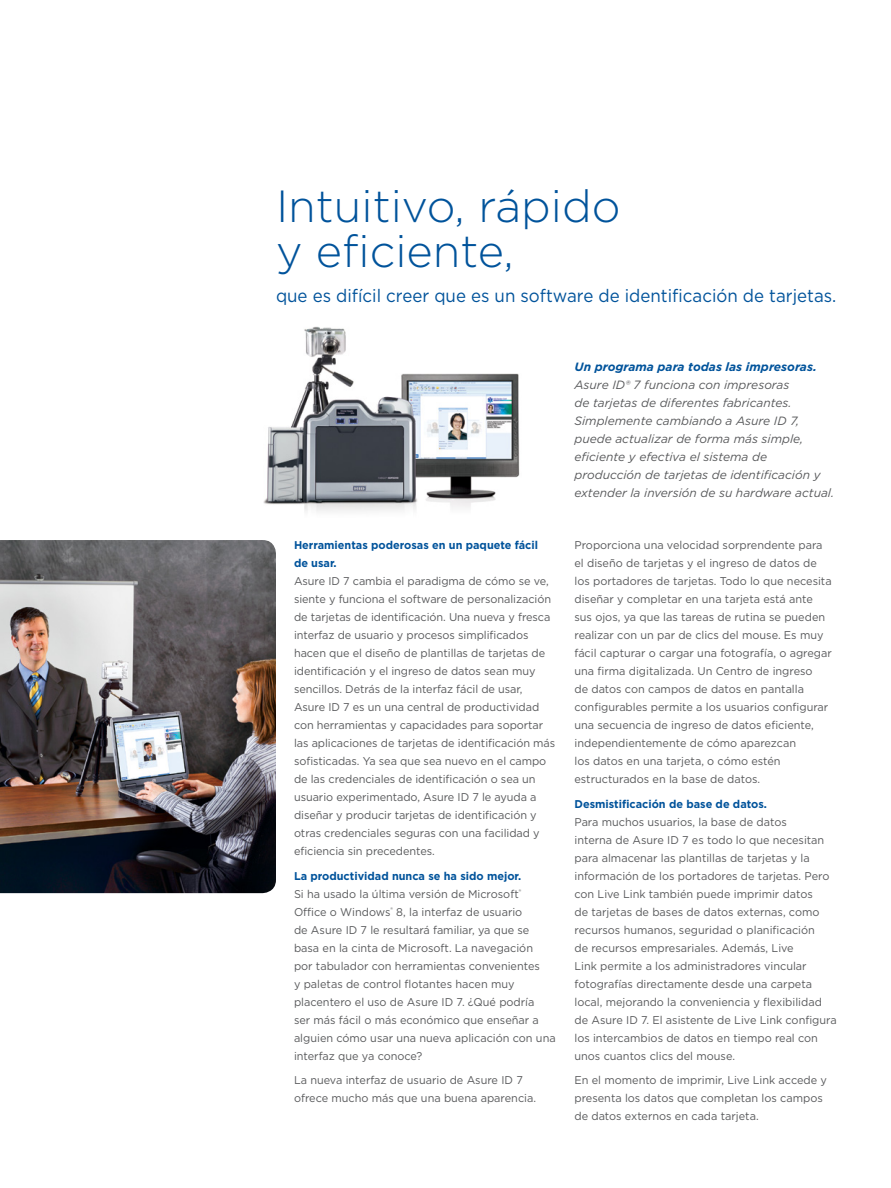
<style>
.page{position:relative;width:891px;height:1188px;background:#fff}
.page>*{position:absolute;margin:0;border:0;box-sizing:border-box;transform-origin:0 0}
.Page_Titles{font:300 45px/45px "Gotham";color:#00539b}
.Page_Title_descripto{font:18px "Gotham";color:#00539b;scale:.94 1}
.body_copy_italic{font:italic 12px/18px "Gotham";color:#58595b}
.Paragraph_Header_ita{font:italic 700 12px "Gotham";color:#00539b}
.body_copy{font:11.25px/18px "Gotham";color:#58595b}
.Paragraph_Headers{font:700 11.25px/18px "Gotham";color:#00539b}
</style>
<div class="page">
<img style="left:264px;top:326px;width:256px;height:186px">
<img style="left:0;top:540px;width:276px;height:353px">
<p class="Page_Titles" style="left:276px;top:182px;width:346px">Intuitivo, rápido y eficiente,</p>
<p class="Page_Title_descripto" style="left:276px;top:284px;width:598px">que es difícil creer que es un software de identificación de tarjetas.</p>
<p class="Paragraph_Headers" style="left:294px;top:536px;width:246px">Herramientas poderosas en un paquete fácil de usar.</p>
<p class="body_copy" style="left:294px;top:572px;width:263px">Asure ID 7 cambia el paradigma de cómo se ve, siente y funciona el software de personalización de tarjetas de identificación. Una nueva y fresca interfaz de usuario y procesos simplificados hacen que el diseño de plantillas de tarjetas de identificación y el ingreso de datos sean muy sencillos. Detrás de la interfaz fácil de usar, Asure ID 7 es un una central de productividad con herramientas y capacidades para soportar las aplicaciones de tarjetas de identificación más sofisticadas. Ya sea que sea nuevo en el campo de las credenciales de identificación o sea un usuario experimentado, Asure ID 7 le ayuda a diseñar y producir tarjetas de identificación y otras credenciales seguras con una facilidad y eficiencia sin precedentes.</p>
<p class="Paragraph_Headers" style="left:294px;top:867px;width:229px">La productividad nunca se ha sido mejor.</p>
<p class="body_copy" style="left:294px;top:885px;width:263px">Si ha usado la última versión de Microsoft<sup>® </sup>Office o Windows<sup>®</sup> 8, la interfaz de usuario<br>de Asure ID 7 le resultará familiar, ya que se basa en la cinta de Microsoft. La navegación<br>por tabulador con herramientas convenientes<br>y paletas de control flotantes hacen muy placentero el uso de Asure ID 7. ¿Qué podría<br>ser más fácil o más económico que enseñar a alguien cómo usar una nueva aplicación con una interfaz que ya conoce?</p>
<p class="body_copy" style="left:294px;top:1071px;width:244px">La nueva interfaz de usuario de Asure ID 7 ofrece mucho más que una buena aparencia.</p>
<p class="Paragraph_Header_ita" style="left:574px;top:359px;width:244px">Un programa para todas las impresoras.</p>
<p class="body_copy_italic" style="left:574px;top:376px;width:261px">Asure ID® 7 funciona con impresoras<br>de tarjetas de diferentes fabricantes.<br>Simplemente cambiando a Asure ID 7, puede actualizar de forma más simple, eficiente y efectiva el sistema de producción de tarjetas de identificación y extender la inversión de su hardware actual.</p>
<p class="body_copy" style="left:574px;top:536px;width:259px">Proporciona una velocidad sorprendente para el diseño de tarjetas y el ingreso de datos de los portadores de tarjetas. Todo lo que necesita diseñar y completar en una tarjeta está ante sus ojos, ya que las tareas de rutina se pueden realizar con un par de clics del mouse. Es muy fácil capturar o cargar una fotografía, o agregar una firma digitalizada. Un Centro de ingreso<br>de datos con campos de datos en pantalla configurables permite a los usuarios configurar una secuencia de ingreso de datos eficiente, independientemente de cómo aparezcan<br>los datos en una tarjeta, o cómo estén estructurados en la base de datos.</p>
<p class="Paragraph_Headers" style="left:574px;top:795px;width:194px">Desmistificación de base de datos.</p>
<p class="body_copy" style="left:574px;top:813px;width:264px">Para muchos usuarios, la base de datos<br>interna de Asure ID 7 es todo lo que necesitan para almacenar las plantillas de tarjetas y la información de los portadores de tarjetas. Pero con Live Link también puede imprimir datos<br>de tarjetas de bases de datos externas, como recursos humanos, seguridad o planificación<br>de recursos empresariales. Además, Live<br>Link permite a los administradores vincular fotografías directamente desde una carpeta local, mejorando la conveniencia y flexibilidad de Asure ID 7. El asistente de Live Link configura los intercambios de datos en tiempo real con unos cuantos clics del mouse.</p>
<p class="body_copy" style="left:574px;top:1071px;width:254px">En el momento de imprimir, Live Link accede y presenta los datos que completan los campos de datos externos en cada tarjeta.</p>
</div>
